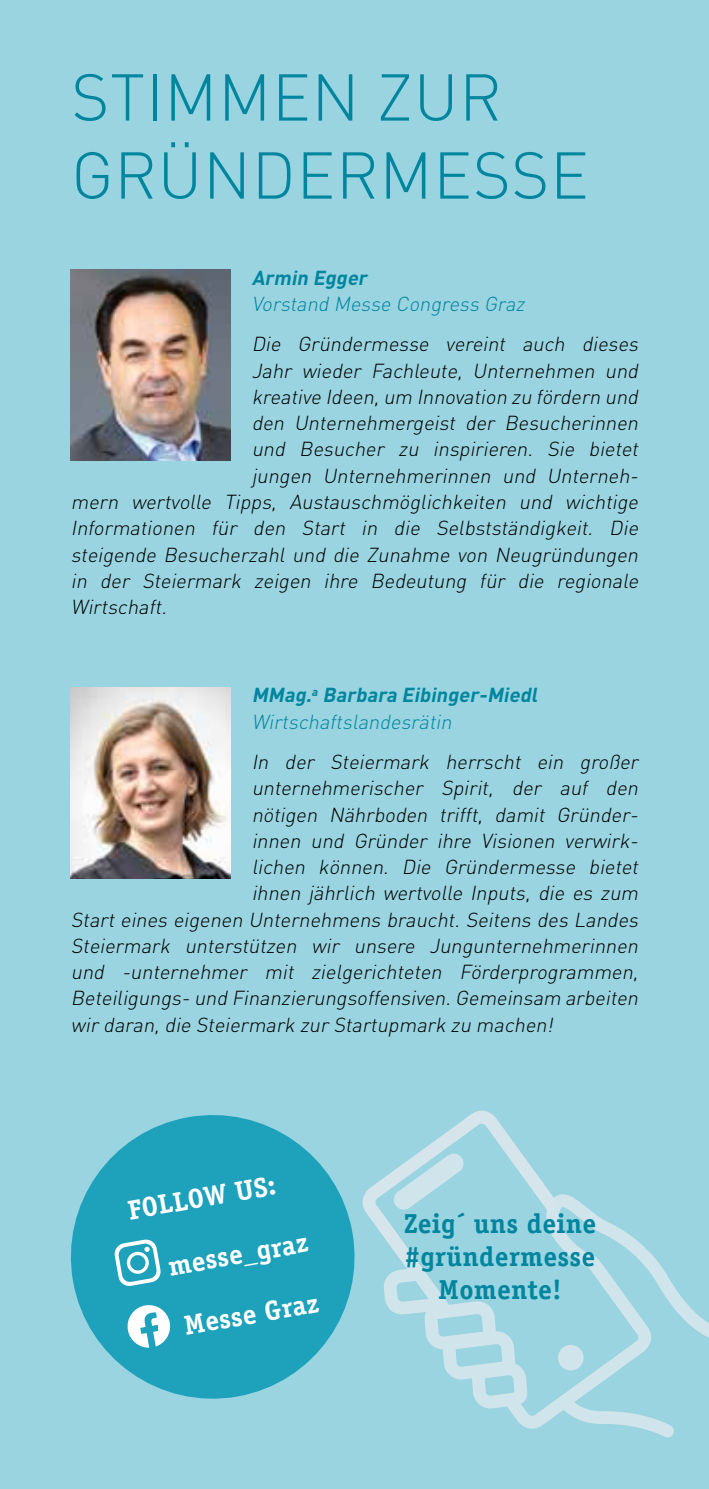
<style>
.page{position:relative;width:709px;height:1489px;background:#fff}
.page>*{position:absolute;margin:0;border:0;box-sizing:border-box;transform-origin:0 0}
.t1{font:300 65px/78px "DIN Pro";letter-spacing:.01em;color:#00859f}
.t2{font:700 27.5px/33px "Officina Serif";letter-spacing:.01em;color:#00859f;text-align:center}
.t3{font:700 27.5px "Officina Serif";color:#fff}
.t4{font:italic 300 20px "DIN Pro";color:#000}
.t5{font:italic 700 20px/26.2px "DIN Pro";color:#00859f}
.t6{font:italic 300 20px "DIN Pro";color:#00859f}
.s1{font-weight:300}
</style>
<div class="page">
<div style="left:0;top:0;width:709px;height:1488px;background:#99d4e0"></div>
<img style="left:71px;top:269px;width:159px;height:192px">
<img style="left:71px;top:687px;width:159px;height:191px">
<svg style="left:533px;top:1197px;width:176px;height:232px"></svg>
<svg style="left:556px;top:1342px;width:29px;height:29px"></svg>
<svg style="left:366px;top:1112px;width:206px;height:215px"></svg>
<svg style="left:380px;top:1256px;width:153px;height:173px"></svg>
<svg style="left:552px;top:1388px;width:128px;height:50px"></svg>
<svg style="left:384px;top:1141px;width:91px;height:80px"></svg>
<svg style="left:70px;top:1115px;width:296px;height:284px;fill:#1ea1bb"></svg>
<svg style="left:126px;top:1303px;width:46px;height:44px;background:#98d4df"></svg>
<svg style="left:114px;top:1238px;width:47px;height:48px;background:#6ac1d2"></svg>
<h1 class="t1" style="left:71px;top:55px;width:519px">STIMMEN ZUR<br>GRÜNDERMESSE</h1>
<p class="t5" style="left:252px;top:263px;width:121px">Armin Egger</p>
<p class="t6" style="left:252px;top:290px;width:279px">Vorstand Messe Congress Graz</p>
<p class="t4" style="left:252px;top:330px;width:392px">Die Gründermesse vereint auch dieses</p>
<p class="t4" style="left:252px;top:357px;width:392px">Jahr wieder Fachleute, Unternehmen und</p>
<p class="t4" style="left:252px;top:383px;width:392px">kreative Ideen,um Innovation zu fördern und</p>
<p class="t4" style="left:252px;top:409px;width:392px">den Unternehmergeist der Besucherinnen</p>
<p class="t4" style="left:252px;top:435px;width:392px">und Besucher zu inspirieren. Sie bietet</p>
<p class="t4" style="left:252px;top:462px;width:392px">jungen Unternehmerinnen und Unterneh-</p>
<p class="t4" style="left:71px;top:488px;width:573px">mern wertvolle Tipps, Austauschmöglichkeiten und wichtige</p>
<p class="t4" style="left:71px;top:514px;width:573px">Informationen für den Start in die Selbstständigkeit. Die</p>
<p class="t4" style="left:71px;top:540px;width:573px">steigende Besucherzahl und die Zunahme von Neugründungen</p>
<p class="t4" style="left:71px;top:567px;width:573px">in der Steiermark zeigen ihre Bedeutung für die regionale</p>
<p class="t4" style="left:71px;top:593px;width:102px">Wirtschaft.</p>
<p class="t5" style="left:252px;top:681px;width:292px">MMag.<sup>a</sup> Barbara Eibinger-Miedl<br><span class="s1">Wirtschaftslandesrätin</span></p>
<p class="t4" style="left:252px;top:748px;width:392px">In der Steiermark herrscht ein großer</p>
<p class="t4" style="left:252px;top:774px;width:392px">unternehmerischer Spirit, der auf den</p>
<p class="t4" style="left:252px;top:800px;width:392px">nötigen Nährboden trifft, damit Gründer-</p>
<p class="t4" style="left:252px;top:827px;width:392px">innen und Gründer ihre Visionen verwirk-</p>
<p class="t4" style="left:252px;top:853px;width:392px">lichen können. Die Gründermesse bietet</p>
<p class="t4" style="left:252px;top:879px;width:392px">ihnen jährlich wertvolle Inputs, die es zum</p>
<p class="t4" style="left:71px;top:905px;width:573px">Start eines eigenen Unternehmens braucht. Seitens des Landes</p>
<p class="t4" style="left:71px;top:932px;width:573px">Steiermark unterstützen wir unsere Jungunternehmerinnen</p>
<p class="t4" style="left:71px;top:958px;width:573px">und -unternehmer mit zielgerichteten Förderprogrammen,</p>
<p class="t4" style="left:71px;top:984px;width:573px">Beteiligungs- und Finanzierungsoffensiven.Gemeinsam arbeiten</p>
<p class="t4" style="left:71px;top:1010px;width:488px">wirdaran,die Steiermark zurStartupmark zu machen!</p>
<h2 class="t3" style="left:125px;top:1193px;width:151px;rotate:-10deg">FOLLOW US:</h2>
<h2 class="t3" style="left:165px;top:1249px;width:143px;rotate:-10deg">messe_graz</h2>
<h2 class="t3" style="left:181px;top:1308px;width:138px;rotate:-10deg">Messe Graz</h2>
<h2 class="t2" style="left:404px;top:1206px;width:194px">Zeig´ uns deine #gründermesse<br>Momente!</h2>
</div>
